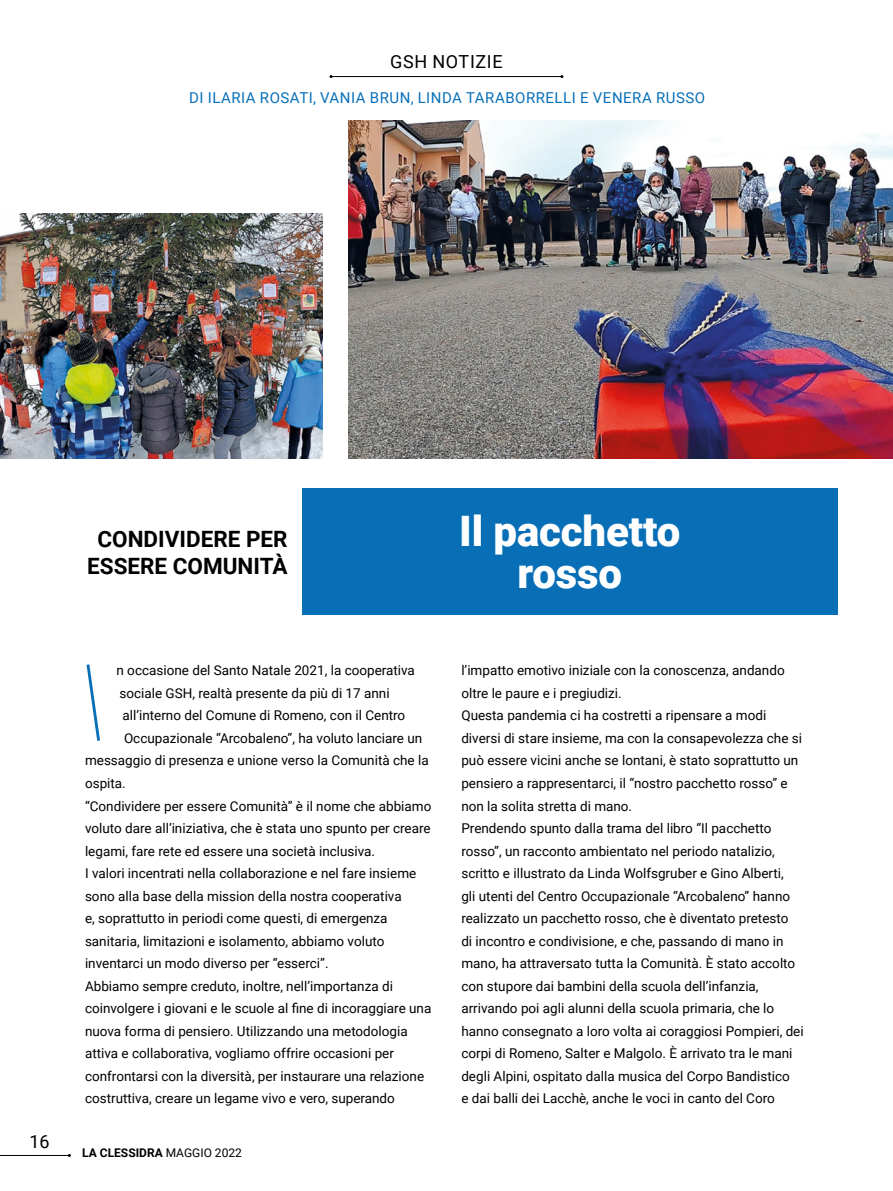
<style>
.page{position:relative;width:893px;height:1191px;background:#fff}
.page>*{position:absolute;margin:0;border:0;box-sizing:border-box;transform-origin:0 0}
.t1{font:900 42px/42px "Roboto";letter-spacing:-.005em;color:#fff;text-align:center}
.t2{font:700 22.5px/27px "Roboto";color:#000;text-align:center}
.t3{font:18px "Roboto";letter-spacing:.035em;color:#000}
.t4{font:15px "Roboto";letter-spacing:.035em;color:#0870b8}
.t5{font:13.5px/22.5px "Roboto";color:#000}
.t6{font:700 12px "Roboto";color:#000}
.s1{font-weight:400}
</style>
<div class="page">
<div style="left:302px;top:488px;width:536px;height:126px;background:#086fb7"></div>
<img style="left:348px;top:121px;width:545px;height:337px">
<img style="left:0;top:214px;width:323px;height:244px">
<hr style="left:331px;top:76px;width:231px;height:1px;background:#000">
<hr style="left:0;top:1155px;width:69px;height:1px;background:#000">
<h3 class="t3" style="left:390px;top:49px;width:114px">GSH NOTIZIE</h3>
<p class="t4" style="left:189px;top:87px;width:518px">DI ILARIA ROSATI, VANIA BRUN, LINDA TARABORRELLI E VENERA RUSSO</p>
<h3 class="t3" style="left:29px;top:1128px;width:22px">16</h3>
<h2 class="t2" style="left:87px;top:524px;width:202px">CONDIVIDERE PER<br>ESSERE COMUNITÀ</h2>
<p class="t5" style="left:117px;top:659px;width:300px">n occasione del Santo Natale 2021, la cooperativa</p>
<p class="t5" style="left:120px;top:681px;width:272px">sociale GSH, realtà presente da più di 17 anni</p>
<p class="t5" style="left:123px;top:704px;width:284px">all’interno del Comune di Romeno, con il Centro</p>
<p class="t5" style="left:124px;top:726px;width:300px">Occupazionale “Arcobaleno”, ha voluto lanciare un</p>
<p class="t5" style="left:85px;top:749px;width:345px">messaggio di presenza e unione verso la Comunità che la</p>
<p class="t5" style="left:85px;top:771px;width:42px">ospita.</p>
<p class="t5" style="left:85px;top:794px;width:348px">“Condividere per essere Comunità” è il nome che abbiamo</p>
<p class="t5" style="left:85px;top:816px;width:347px">voluto dare all’iniziativa, che è stata uno spunto per creare</p>
<p class="t5" style="left:85px;top:839px;width:292px">legami, fare rete ed essere una società inclusiva.</p>
<p class="t5" style="left:85px;top:861px;width:333px">I valori incentrati nella collaborazione e nel fare insieme</p>
<p class="t5" style="left:85px;top:884px;width:318px">sono alla base della mission della nostra cooperativa</p>
<p class="t5" style="left:85px;top:906px;width:304px">e, soprattutto in periodi come questi, di emergenza</p>
<p class="t5" style="left:85px;top:929px;width:301px">sanitaria, limitazioni e isolamento, abbiamo voluto</p>
<p class="t5" style="left:85px;top:951px;width:245px">inventarci un modo diverso per “esserci”.</p>
<p class="t5" style="left:85px;top:974px;width:309px">Abbiamo sempre creduto, inoltre, nell’importanza di</p>
<p class="t5" style="left:85px;top:996px;width:348px">coinvolgere i giovani e le scuole al fine di incoraggiare una</p>
<p class="t5" style="left:85px;top:1019px;width:324px">nuova forma di pensiero. Utilizzando una metodologia</p>
<p class="t5" style="left:85px;top:1041px;width:310px">attiva e collaborativa, vogliamo offrire occasioni per</p>
<p class="t5" style="left:85px;top:1064px;width:341px">confrontarsi con la diversità, per instaurare una relazione</p>
<p class="t5" style="left:85px;top:1086px;width:311px">costruttiva, creare un legame vivo e vero, superando</p>
<p class="t6" style="left:82px;top:1144px;width:161px">LA CLESSIDRA <span class="s1">MAGGIO 2022</span></p>
<h1 class="t1" style="left:459px;top:509px;width:223px">Il pacchetto rosso</h1>
<p class="t5" style="left:461px;top:659px;width:344px">l’impatto emotivo iniziale con la conoscenza, andando oltre le paure e i pregiudizi.<br>Questa pandemia ci ha costretti a ripensare a modi diversi di stare insieme, ma con la consapevolezza che si può essere vicini anche se lontani, è stato soprattutto un pensiero a rappresentarci, il “nostro pacchetto rosso” e non la solita stretta di mano.<br>Prendendo spunto dalla trama del libro “Il pacchetto rosso”, un racconto ambientato nel periodo natalizio, scritto e illustrato da Linda Wolfsgruber e Gino Alberti,<br>gli utenti del Centro Occupazionale “Arcobaleno” hanno realizzato un pacchetto rosso, che è diventato pretesto<br>di incontro e condivisione, e che, passando di mano in mano, ha attraversato tutta la Comunità. È stato accolto con stupore dai bambini della scuola dell’infanzia, arrivando poi agli alunni della scuola primaria, che lo hanno consegnato a loro volta ai coraggiosi Pompieri, dei corpi di Romeno, Salter e Malgolo. È arrivato tra le mani degli Alpini, ospitato dalla musica del Corpo Bandistico<br>e dai balli dei Lacchè, anche le voci in canto del Coro</p>
</div>
